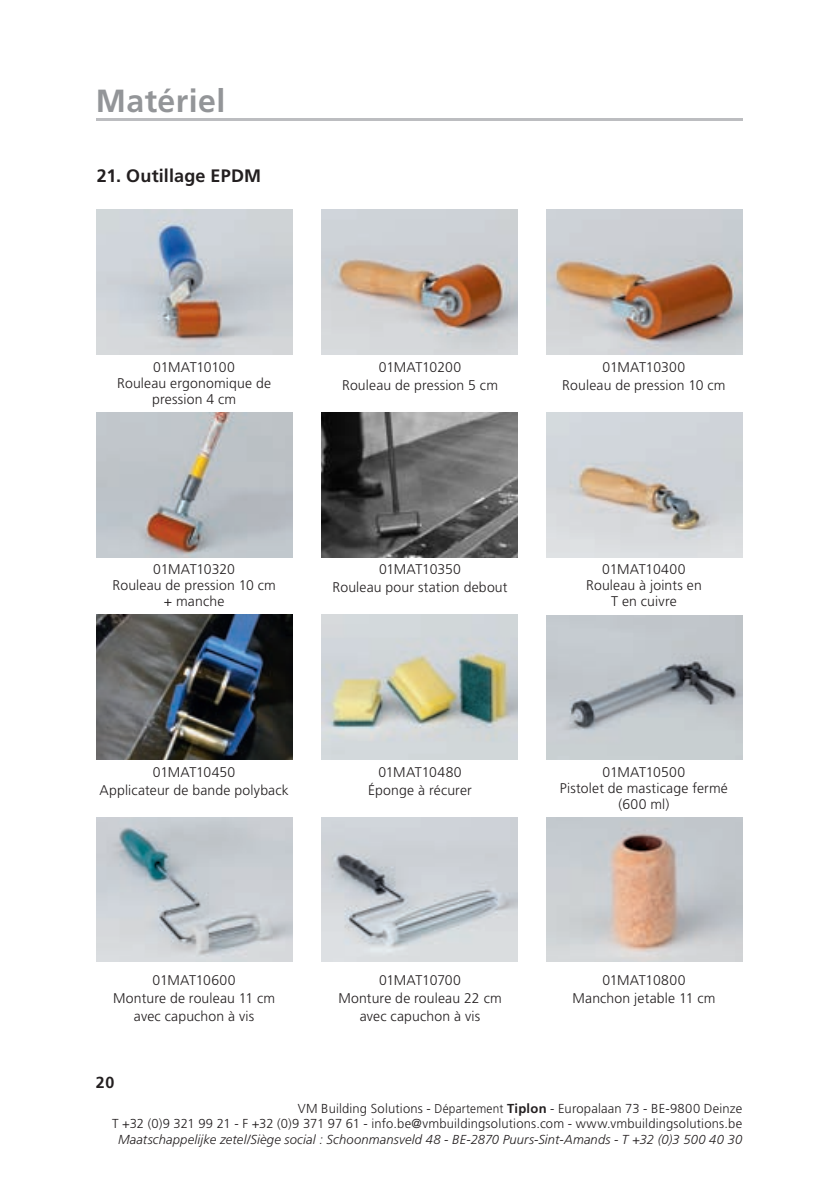
<style>
.page{position:relative;width:838px;height:1192px;background:#fff}
.page>*{position:absolute;margin:0;border:0;box-sizing:border-box;transform-origin:0 0}
.t1{font:700 32px "Frutiger";letter-spacing:.015em;color:#939598}
.t2{font:700 18px "Frutiger";letter-spacing:.01em;color:#231f20}
.t3{font:700 16px "Frutiger";color:#231f20}
.t4{font:300 14px/18px "Frutiger";letter-spacing:.01em;color:#231f20;text-align:center}
.t5{font:300 13px/15.6px "Frutiger";letter-spacing:.015em;color:#231f20;text-align:right}
.t6{font:italic 300 13px "Frutiger";letter-spacing:.01em;color:#231f20}
.s1{font-size:12.8px}
.s2{font-weight:700}
</style>
<div class="page">
<hr style="left:96px;top:118px;width:646px;height:2px;background:#bcbdc0">
<img style="left:96px;top:210px;width:197px;height:144px">
<img style="left:96px;top:412px;width:197px;height:145px">
<img style="left:96px;top:614px;width:197px;height:145px">
<img style="left:96px;top:817px;width:197px;height:144px">
<img style="left:321px;top:210px;width:197px;height:144px">
<img style="left:321px;top:412px;width:197px;height:145px">
<img style="left:321px;top:614px;width:197px;height:145px">
<img style="left:321px;top:817px;width:197px;height:144px">
<img style="left:546px;top:210px;width:197px;height:144px">
<img style="left:546px;top:412px;width:197px;height:145px">
<img style="left:546px;top:615px;width:197px;height:144px">
<img style="left:546px;top:817px;width:197px;height:144px">
<h1 class="t1" style="left:96px;top:82px;width:131px">Matériel</h1>
<p class="t2" style="left:97px;top:165px;width:166px">21. Outillage EPDM</p>
<p class="t4" style="left:117px;top:359px;width:155px;line-height:16px">01MAT10100<br>Rouleau ergonomique de pression 4 cm</p>
<p class="t4" style="left:342px;top:358px;width:157px">01MAT10200<br>Rouleau de pression 5 cm</p>
<p class="t4" style="left:562px;top:358px;width:165px">01MAT10300<br>Rouleau de pression 10 cm</p>
<p class="t4" style="left:112px;top:561px;width:165px;line-height:16px">01MAT10320<br>Rouleau de pression 10 cm + manche</p>
<p class="t4" style="left:332px;top:560px;width:177px">01MAT10350<br>Rouleau pour station debout</p>
<p class="t4" style="left:586px;top:561px;width:117px;line-height:16px">01MAT10400<br>Rouleau à joints en<br>T en cuivre</p>
<p class="t4" style="left:99px;top:762px;width:191px">01MAT10450<br>Applicateur de bande polyback</p>
<p class="t4" style="left:368px;top:762px;width:105px">01MAT10480<br>Éponge à récurer</p>
<p class="t4" style="left:560px;top:763px;width:169px;line-height:16px">01MAT10500<br>Pistolet de masticage fermé (600 ml)</p>
<p class="t4" style="left:113px;top:970px;width:163px">01MAT10600<br>Monture de rouleau 11 cm avec capuchon à vis</p>
<p class="t4" style="left:338px;top:970px;width:165px">01MAT10700<br>Monture de rouleau 22 cm avec capuchon à vis</p>
<p class="t4" style="left:572px;top:970px;width:144px">01MAT10800<br>Manchon jetable 11 cm</p>
<p class="t3" style="left:96px;top:1073px;width:20px">20</p>
<p class="t5" style="left:112px;top:1100px;width:631px">VM Building Solutions - <span class="s1">Département</span> <span class="s2">Tiplon</span> - Europalaan 73 - BE-9800 Deinze<br>T +32 (0)9 321 99 21 - F +32 (0)9 371 97 61 - info.be@vmbuildingsolutions.com - www.vmbuildingsolutions.be</p>
<p class="t6" style="left:118px;top:1131px;width:626px">Maatschappelijke zetel/Siège social : Schoonmansveld 48 - BE-2870 Puurs-Sint-Amands - T +32 (0)3 500 40 30</p>
</div>
